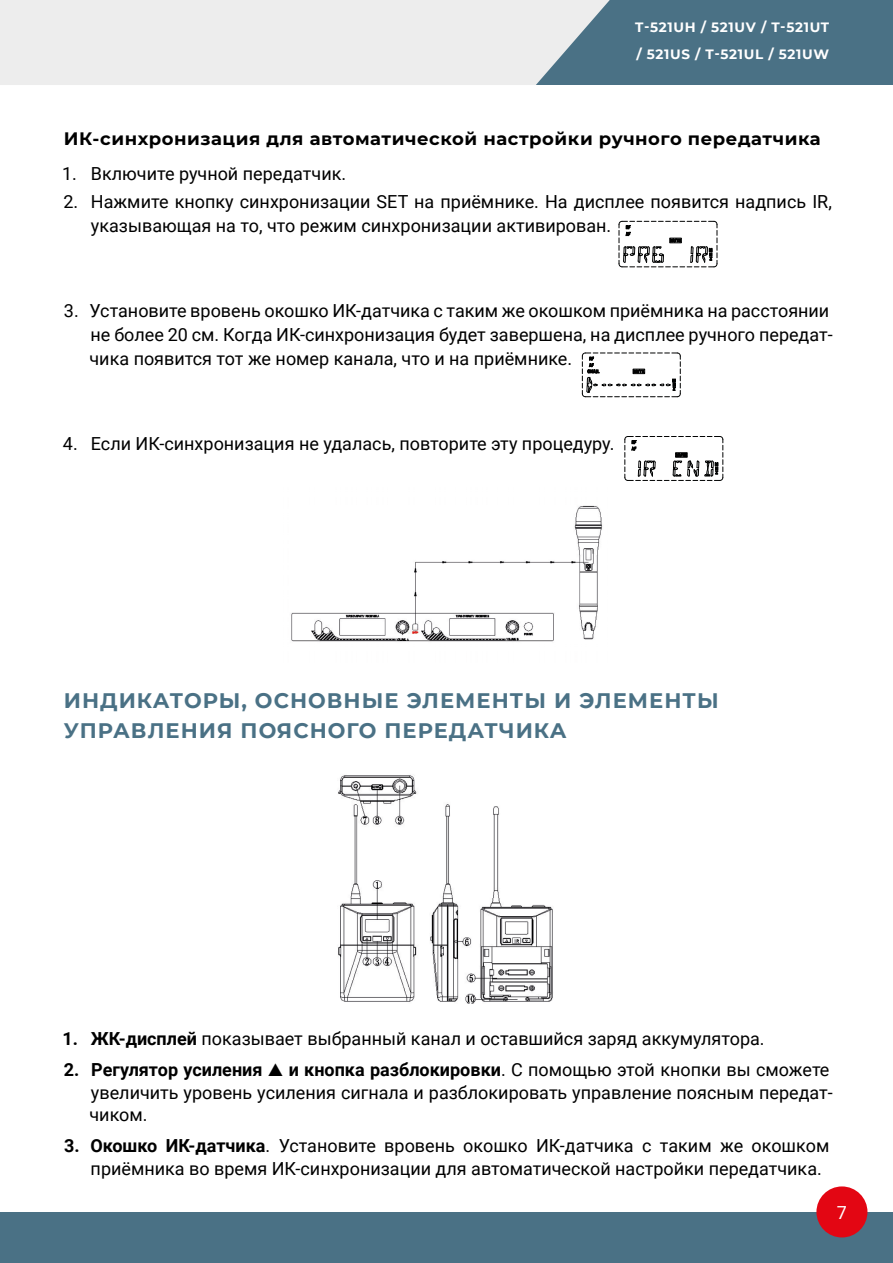
<style>
.page{position:relative;width:893px;height:1263px;background:#fff}
.page>*{position:absolute;margin:0;border:0;box-sizing:border-box;transform-origin:0 0}
.t1{font:700 21px/30px "Montserrat";letter-spacing:.05em;color:#4a7185}
.t2{font:18px/24px "Roboto";color:#000}
.t3{font:700 18px "Montserrat";letter-spacing:.03em;color:#000}
.t4{font:18px "Roboto";color:#fff}
.t5{font:700 13.5px/27px "Montserrat";letter-spacing:.05em;color:#fff}
.s1{font-weight:700}
</style>
<div class="page">
<div style="left:320px;top:0;width:573px;height:84px;background:#4a7185"></div>
<div style="left:0;top:1212px;width:893px;height:51px;background:#4a7185"></div>
<div style="left:816px;top:1186px;width:51px;height:51px;background:#e30613;border-radius:50%"></div>
<svg style="left:0;top:0;width:621px;height:85px;background:#e0e3e4"></svg>
<img style="left:291px;top:505px;width:312px;height:137px">
<img style="left:338px;top:775px;width:215px;height:229px">
<svg style="left:618px;top:221px;width:100px;height:47px"></svg>
<svg style="left:582px;top:352px;width:99px;height:45px"></svg>
<svg style="left:624px;top:436px;width:100px;height:45px"></svg>
<p class="t5" style="left:635px;top:13px;width:195px">T-521UH / 521UV / T-521UT / 521US / T-521UL / 521UW</p>
<p class="t3" style="left:64px;top:126px;width:758px">ИК-синхронизация для автоматической настройки ручного передатчика</p>
<p class="t2" style="left:62px;top:161px;width:285px">1. Включите ручной передатчик.</p>
<p class="t2" style="left:91px;top:189px;width:742px;text-indent:-27px">2. Нажмите кнопку синхронизации SET на приёмнике. На дисплее появится надпись IR, указывающая на то, что режим синхронизации активирован.</p>
<p class="t2" style="left:90px;top:298px;width:745px;text-indent:-26px">3. Установите вровень окошко ИК-датчика с таким же окошком приёмника на расстоянии не более 20 см. Когда ИК-синхронизация будет завершена, на дисплее ручного передат&shy;чика появится тот же номер канала, что и на приёмнике.</p>
<p class="t2" style="left:63px;top:430px;width:553px">4. Если ИК-синхронизация не удалась, повторите эту процедуру.</p>
<p class="t1" style="left:64px;top:684px;width:656px">ИНДИКАТОРЫ, ОСНОВНЫЕ ЭЛЕМЕНТЫ И ЭЛЕМЕНТЫ<br>УПРАВЛЕНИЯ ПОЯСНОГО ПЕРЕДАТЧИКА</p>
<p class="t2" style="left:62px;top:1026px;width:704px"><span class="s1">1. ЖК-дисплей</span> показывает выбранный канал и оставшийся заряд аккумулятора.</p>
<p class="t2" style="left:90px;top:1058px;width:745px;line-height:22.5px;text-indent:-26px"><span class="s1">2. Регулятор усиления</span> ▲ <span class="s1">и кнопка разблокировки</span>. С помощью этой кнопки вы сможете увеличить уровень усиления сигнала и разблокировать управление поясным передат&shy;чиком.</p>
<p class="t2" style="left:91px;top:1134px;width:740px;line-height:22.5px;text-indent:-26px"><span class="s1">3. Окошко ИК-датчика</span>. Установите вровень окошко ИК-датчика с таким же окошком приёмника во время ИК-синхронизации для автоматической настройки передатчика.</p>
<p class="t4" style="left:837px;top:1200px;width:12px">7</p>
</div>
